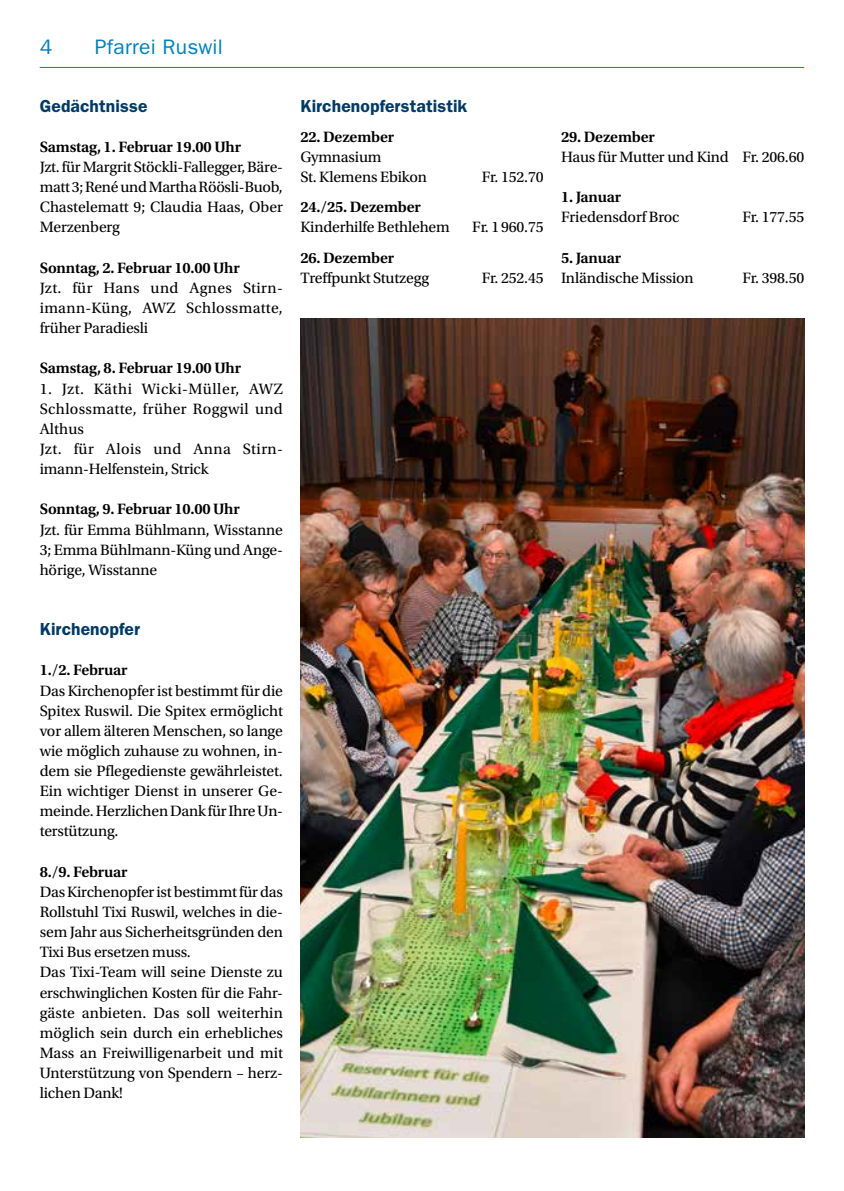
<style>
.page{position:relative;width:844px;height:1191px;background:#fff}
.page>*{position:absolute;margin:0;border:0;box-sizing:border-box;transform-origin:0 0}
.t1{font:21px "ITC Franklin Gothic Std";letter-spacing:.01em;color:#0080ba}
.t2{font:600 17.5px "ITC Franklin Gothic Std";letter-spacing:.005em;color:#003a65}
.t3{font:15.75px/20.1px "Utopia Std";letter-spacing:-.01em;color:#000;text-align:justify}
.t4{font:600 15.75px "Utopia Std";letter-spacing:-.01em;color:#000}
.t5{font:15.75px/20.1px "Utopia Std";letter-spacing:.02em;color:#000}
</style>
<div class="page">
<hr style="left:40px;top:67px;width:764px;height:1px;background:#0080ba">
<img style="left:300px;top:318px;width:504px;height:819px">
<h1 class="t1" style="left:40px;top:35px;width:14px">4</h1>
<h1 class="t1" style="left:95px;top:35px;width:129px">Pfarrei Ruswil</h1>
<p class="t2" style="left:40px;top:95px;width:109px">Gedächtnisse</p>
<p class="t4" style="left:40px;top:138px;width:203px">Samstag, 1. Februar 19.00 Uhr</p>
<p class="t3" style="left:40px;top:157px;width:245px">Jzt. für Margrit Stöckli-Fallegger, Bäre&shy;matt 3; René und Martha Röösli-Buob, Chastelematt 9; Claudia Haas, Ober Merzenberg</p>
<p class="t4" style="left:40px;top:259px;width:202px">Sonntag, 2. Februar 10.00 Uhr</p>
<p class="t3" style="left:40px;top:278px;width:244px">Jzt. für Hans und Agnes Stirn&shy;imann-Küng, AWZ Schlossmatte, früher Paradiesli</p>
<p class="t4" style="left:40px;top:359px;width:203px">Samstag, 8. Februar 19.00 Uhr</p>
<p class="t5" style="left:40px;top:379px;width:245px">1. Jzt. Käthi Wicki-Müller, AWZ<br>Schlossmatte, früher Roggwil und<br>Althus<br>Jzt. für Alois und Anna Stirn&shy;imann-Helfenstein, Strick</p>
<p class="t4" style="left:40px;top:500px;width:202px">Sonntag, 9. Februar 10.00 Uhr</p>
<p class="t3" style="left:40px;top:519px;width:245px">Jzt. für Emma Bühlmann, Wisstanne 3; Emma Bühlmann-Küng und Ange&shy;hörige, Wisstanne</p>
<p class="t2" style="left:300px;top:95px;width:168px">Kirchenopferstatistik</p>
<p class="t4" style="left:300px;top:128px;width:95px">22. Dezember</p>
<p class="t3" style="left:300px;top:147px;width:128px">Gymnasium<br>St. Klemens Ebikon</p>
<p class="t3" style="left:481px;top:167px;width:63px">Fr. 152.70</p>
<p class="t4" style="left:300px;top:198px;width:122px">24./25. Dezember</p>
<p class="t3" style="left:300px;top:217px;width:151px">Kinderhilfe Bethlehem</p>
<p class="t3" style="left:472px;top:217px;width:73px">Fr. 1960.75</p>
<p class="t4" style="left:300px;top:249px;width:95px">26. Dezember</p>
<p class="t3" style="left:300px;top:268px;width:130px">Treffpunkt Stutzegg</p>
<p class="t3" style="left:481px;top:268px;width:63px">Fr. 252.45</p>
<p class="t2" style="left:40px;top:619px;width:102px">Kirchenopfer</p>
<p class="t4" style="left:40px;top:661px;width:89px">1./2. Februar</p>
<p class="t3" style="left:40px;top:680px;width:245px">Das Kirchenopfer ist bestimmt für die Spitex Ruswil. Die Spitex ermöglicht vor allem älteren Menschen, so lange wie möglich zuhause zu wohnen, in&shy;dem sie Pflegedienste gewährleistet.<br>Ein wichtiger Dienst in unserer Ge&shy;meinde. Herzlichen Dank für Ihre Un&shy;terstützung.</p>
<p class="t4" style="left:40px;top:862px;width:89px">8./9. Februar</p>
<p class="t3" style="left:40px;top:882px;width:245px;text-align:left">Das Kirchenopfer ist bestimmt für das Rollstuhl Tixi Ruswil, welches in die&shy;sem Jahr aus Sicherheitsgründen den Tixi Bus ersetzen muss.<br>Das Tixi-Team will seine Dienste zu erschwinglichen Kosten für die Fahr&shy;gäste anbieten. Das soll weiterhin möglich sein durch ein erhebliches Mass an Freiwilligenarbeit und mit Unterstützung von Spendern – herz&shy;lichen Dank!</p>
<p class="t4" style="left:561px;top:128px;width:95px">29. Dezember</p>
<p class="t3" style="left:561px;top:147px;width:245px">Haus für Mutter und Kind Fr. 206.60</p>
<p class="t4" style="left:561px;top:188px;width:62px">1. Januar</p>
<p class="t3" style="left:561px;top:207px;width:120px">Friedensdorf Broc</p>
<p class="t3" style="left:742px;top:207px;width:63px">Fr. 177.55</p>
<p class="t4" style="left:561px;top:249px;width:62px">5. Januar</p>
<p class="t3" style="left:561px;top:268px;width:134px">Inländische Mission</p>
<p class="t3" style="left:742px;top:268px;width:63px">Fr. 398.50</p>
</div>
